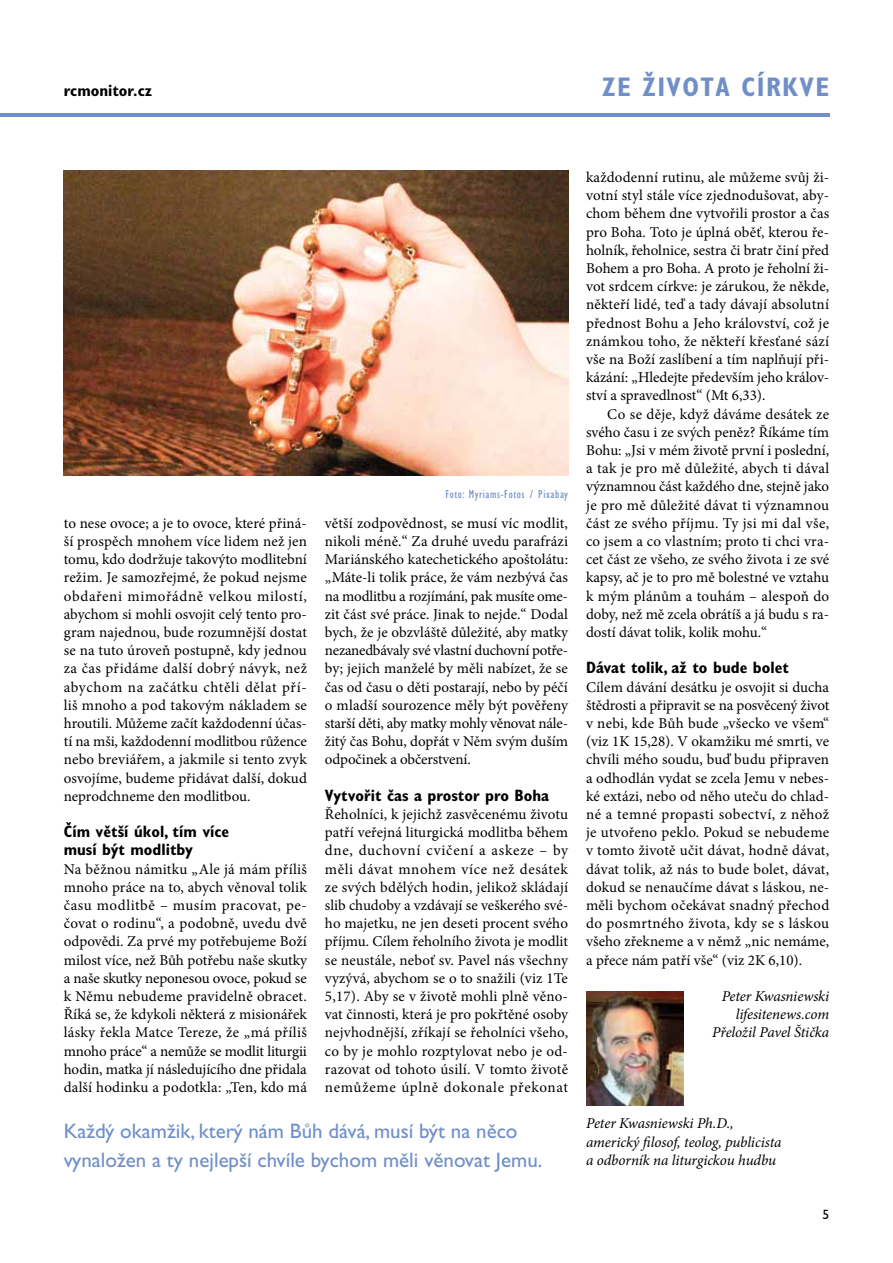
<style>
.page{position:relative;width:893px;height:1263px;background:#fff}
.page>*{position:absolute;margin:0;border:0;box-sizing:border-box;transform-origin:0 0}
.t1{font:700 condensed 27px "Gill Sans Std";letter-spacing:.05em;color:#708fc9}
.t2{font:21px/28.5px "Gill Sans Std";color:#708fc9}
.t3{font:700 condensed 16.5px/18.1px "Gill Sans Std";color:#000}
.t4{font:15px/18.1px "Minion Pro";color:#000;text-align:justify}
.t5{font:italic 15px/18.1px "Minion Pro";letter-spacing:-.01em;color:#000;text-align:right}
.t6{font:13.5px "Gill Sans Std";color:#000}
.t7{font:condensed 12px "Gill Sans Std";letter-spacing:.05em;color:#708fc9}
</style>
<div class="page">
<hr style="left:0;top:113px;width:829px;height:4px;background:#708fc9">
<img style="left:586px;top:991px;width:98px;height:115px">
<img style="left:64px;top:170px;width:504px;height:306px">
<p class="t3" style="left:64px;top:82px;width:90px">rcmonitor.cz</p>
<h1 class="t1" style="left:602px;top:71px;width:97px">ze života</h1>
<h1 class="t1" style="left:741px;top:71px;width:89px">církve</h1>
<p class="t4" style="left:64px;top:514px;width:245px">to nese ovoce; a je to ovoce, které přiná&shy;ší prospěch mnohem více lidem než jen tomu, kdo dodržuje takovýto modlitební režim. Je samozřejmé, že pokud nejsme obdařeni mimořádně velkou milostí, abychom si mohli osvojit celý tento pro&shy;gram najednou, bude rozumnější dostat se na tuto úroveň postupně, kdy jednou za čas přidáme další dobrý návyk, než abychom na začátku chtěli dělat pří&shy;liš mnoho a pod takovým nákladem se hroutili. Můžeme začít každodenní účas&shy;tí na mši, každodenní modlitbou růžence nebo breviářem, a jakmile si tento zvyk osvojíme, budeme přidávat další, dokud neprodchneme den modlitbou.</p>
<p class="t3" style="left:64px;top:822px;width:167px">Čím větší úkol, tím více musí být modlitby</p>
<p class="t4" style="left:64px;top:860px;width:245px">Na běžnou námitku „Ale já mám příliš mnoho práce na to, abych věnoval tolik času modlitbě – musím pracovat, pe&shy;čovat o rodinu“, a podobně, uvedu dvě odpovědi. Za prvé my potřebujeme Boží milost více, než Bůh potřebu naše skutky a naše skutky neponesou ovoce, pokud se k Němu nebudeme pravidelně obracet.<br>Říká se, že kdykoli některá z misionářek lásky řekla Matce Tereze, že „má příliš mnoho práce“ a nemůže se modlit liturgii hodin, matka jí následujícího dne přidala další hodinku a podotkla: „Ten, kdo má</p>
<p class="t7" style="left:445px;top:487px;width:124px">Foto: Myriams-Fotos / Pixabay</p>
<p class="t4" style="left:325px;top:514px;width:245px">větší zodpovědnost, se musí víc modlit, nikoli méně.“ Za druhé uvedu parafrázi Mariánského katechetického apoštolátu: „Máte-li tolik práce, že vám nezbývá čas na modlitbu a rozjímání, pak musíte ome&shy;zit část své práce. Jinak to nejde.“ Dodal bych, že je obzvláště důležité, aby matky nezanedbávaly své vlastní duchovní potře&shy;by; jejich manželé by měli nabízet, že se čas od času o děti postarají, nebo by péčí o mladší sourozence měly být pověřeny starší děti, aby matky mohly věnovat nále&shy;žitý čas Bohu, dopřát v Něm svým duším odpočinek a občerstvení.</p>
<p class="t3" style="left:325px;top:786px;width:226px">Vytvořit čas a prostor pro Boha</p>
<p class="t4" style="left:325px;top:805px;width:245px">Řeholníci, k jejichž zasvěcenému životu patří veřejná liturgická modlitba během dne, duchovní cvičení a askeze – by měli dávat mnohem více než desátek ze svých bdělých hodin, jelikož skládají slib chudoby a vzdávají se veškerého své&shy;ho majetku, ne jen deseti procent svého příjmu. Cílem řeholního života je modlit se neustále, neboť sv. Pavel nás všechny vyzývá, abychom se o to snažili (viz 1Te 5,17). Aby se v životě mohli plně věno&shy;vat činnosti, která je pro pokřtěné osoby nejvhodnější, zříkají se řeholníci všeho, co by je mohlo rozptylovat nebo je od&shy;razovat od tohoto úsilí. V tomto životě nemůžeme úplně dokonale překonat</p>
<h2 class="t2" style="left:64px;top:1117px;width:480px">Každý okamžik, který nám Bůh dává, musí být na něco vynaložen a ty nejlepší chvíle bychom měli věnovat Jemu.</h2>
<p class="t4" style="left:586px;top:168px;width:245px">každodenní rutinu, ale můžeme svůj ži&shy;votní styl stále více zjednodušovat, aby&shy;chom během dne vytvořili prostor a čas pro Boha. Toto je úplná oběť, kterou ře&shy;holník, řeholnice, sestra či bratr činí před Bohem a pro Boha. A proto je řeholní ži&shy;vot srdcem církve: je zárukou, že někde, někteří lidé, teď a tady dávají absolutní přednost Bohu a Jeho království, což je známkou toho, že někteří křesťané sází vše na Boží zaslíbení a tím naplňují při&shy;kázání: „Hledejte především jeho králov&shy;ství a spravedlnost“ (Mt 6,33).</p>
<p class="t4" style="left:586px;top:405px;width:245px;text-indent:21px">Co se děje, když dáváme desátek ze svého času i ze svých peněz? Říkáme tím Bohu: „Jsi v mém životě první i poslední, a tak je pro mě důležité, abych ti dával významnou část každého dne, stejně jako je pro mě důležité dávat ti významnou část ze svého příjmu. Ty jsi mi dal vše, co jsem a co vlastním; proto ti chci vra&shy;cet část ze všeho, ze svého života i ze své kapsy, ač je to pro mě bolestné ve vztahu k mým plánům a touhám – alespoň do doby, než mě zcela obrátíš a já budu s ra&shy;dostí dávat tolik, kolik mohu.“</p>
<p class="t3" style="left:586px;top:659px;width:204px">Dávat tolik, až to bude bolet</p>
<p class="t4" style="left:586px;top:678px;width:245px">Cílem dávání desátku je osvojit si ducha štědrosti a připravit se na posvěcený život v nebi, kde Bůh bude „všecko ve všem“ (viz 1K 15,28). V okamžiku mé smrti, ve chvíli mého soudu, buď budu připraven a odhodlán vydat se zcela Jemu v nebes&shy;ké extázi, nebo od něho uteču do chlad&shy;né a temné propasti sobectví, z něhož je utvořeno peklo. Pokud se nebudeme v tomto životě učit dávat, hodně dávat, dávat tolik, až nás to bude bolet, dávat, dokud se nenaučíme dávat s láskou, ne&shy;měli bychom očekávat snadný přechod do posmrtného života, kdy se s láskou všeho zřekneme a v němž „nic nemáme, a přece nám patří vše“ (viz 2K 6,10).</p>
<p class="t5" style="left:712px;top:987px;width:118px">Peter Kwasniewski lifesitenews.com<br>Přeložil Pavel Štička</p>
<p class="t5" style="left:586px;top:1114px;width:197px;text-align:left">Peter Kwasniewski Ph.D., americký filosof, teolog, publicista a odborník na liturgickou hudbu</p>
<p class="t6" style="left:822px;top:1207px;width:8px">5</p>
</div>
